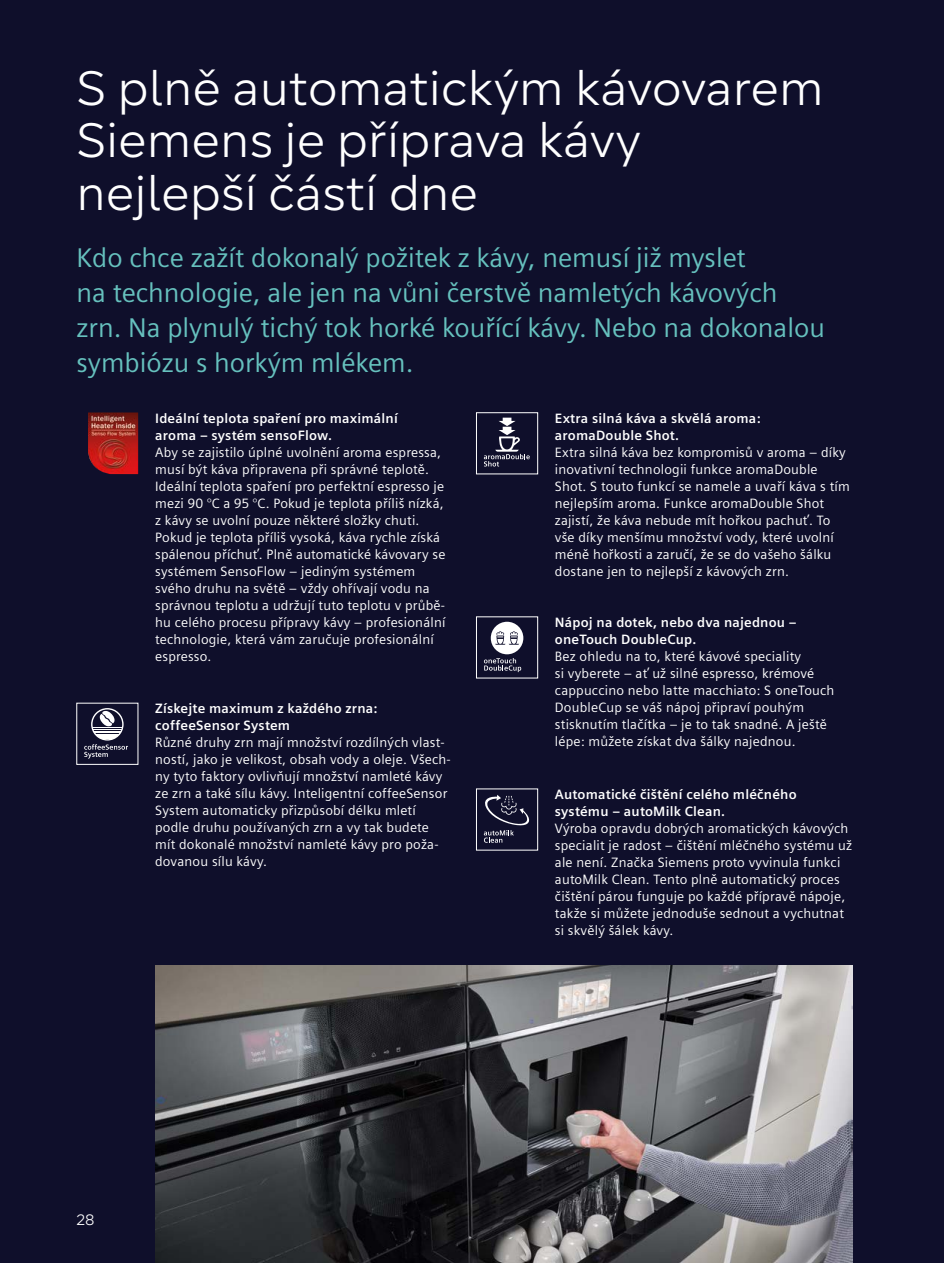
<style>
.page{position:relative;width:944px;height:1263px;background:#0f0f2b}
.page>*{position:absolute;margin:0;border:0;box-sizing:border-box;transform-origin:0 0}
.t1{font:48px/52.8px "Siemens Progress";color:#fff}
.t2{font:27px/35.1px "Siemens Sans";color:#66c1be}
.t3{font:15px "Siemens Progress";color:#fff}
.t4{font:13.5px/17px "Siemens Sans";letter-spacing:.015em;color:#fff}
.t5{font:700 13.5px/17px "Siemens Sans";letter-spacing:.015em;color:#fff}
</style>
<div class="page">
<img style="left:155px;top:965px;width:698px;height:298px">
<svg style="left:84px;top:708px;width:44px;height:50px"></svg>
<img style="left:88px;top:412px;width:50px;height:62px">
<svg style="left:484px;top:418px;width:46px;height:48px"></svg>
<div style="left:476px;top:412px;width:62px;height:62px;border:1px solid #fff"></div>
<svg style="left:484px;top:622px;width:39px;height:50px"></svg>
<div style="left:476px;top:617px;width:62px;height:61px;border:1px solid #fff"></div>
<svg style="left:483px;top:795px;width:47px;height:48px"></svg>
<div style="left:476px;top:789px;width:62px;height:61px;border:1px solid #fff"></div>
<h1 class="t1" style="left:77px;top:60px;width:749px">S plně automatickým kávovarem<br>Siemens je příprava kávy nejlepší částí dne</h1>
<h2 class="t2" style="left:77px;top:240px;width:750px">Kdo chce zažít dokonalý požitek z kávy, nemusí již myslet<br>na technologie, ale jen na vůni čerstvě namletých kávových zrn. Na plynulý tichý tok horké kouřící kávy. Nebo na dokonalou symbiózu s horkým mlékem.</h2>
<p class="t5" style="left:155px;top:410px;width:244px">Ideální teplota spaření pro maximální aroma – systém sensoFlow.</p>
<p class="t4" style="left:155px;top:444px;width:292px">Aby se zajistilo úplné uvolnění aroma espressa, musí být káva připravena při správné teplotě.<br>Ideální teplota spaření pro perfektní espresso je mezi 90 °C a 95 °C. Pokud je teplota příliš nízká, z kávy se uvolní pouze některé složky chuti.<br>Pokud je teplota příliš vysoká, káva rychle získá spálenou příchuť. Plně automatické kávovary se systémem SensoFlow – jediným systémem svého druhu na světě – vždy ohřívají vodu na správnou teplotu a udržují tuto teplotu v průbě&shy;hu celého procesu přípravy kávy – profesionální technologie, která vám zaručuje profesionální espresso.</p>
<p class="t5" style="left:155px;top:700px;width:224px">Získejte maximum z každého zrna: coffeeSensor System</p>
<p class="t4" style="left:155px;top:734px;width:297px">Různé druhy zrn mají množství rozdílných vlast&shy;ností, jako je velikost, obsah vody a oleje. Všech&shy;ny tyto faktory ovlivňují množství namleté kávy ze zrn a také sílu kávy. Inteligentní coffeeSensor System automaticky přizpůsobí délku mletí podle druhu používaných zrn a vy tak budete mít dokonalé množství namleté kávy pro poža&shy;dovanou sílu kávy.</p>
<p class="t5" style="left:555px;top:410px;width:207px">Extra silná káva a skvělá aroma: aromaDouble Shot.</p>
<p class="t4" style="left:555px;top:444px;width:296px">Extra silná káva bez kompromisů v aroma – díky inovativní technologii funkce aromaDouble Shot. S touto funkcí se namele a uvaří káva s tím nejlepším aroma. Funkce aromaDouble Shot zajistí, že káva nebude mít hořkou pachuť. To vše díky menšímu množství vody, které uvolní méně hořkosti a zaručí, že se do vašeho šálku dostane jen to nejlepší z kávových zrn.</p>
<p class="t5" style="left:555px;top:614px;width:243px">Nápoj na dotek, nebo dva najednou – oneTouch DoubleCup.</p>
<p class="t4" style="left:555px;top:648px;width:281px">Bez ohledu na to, které kávové speciality<br>si vyberete – ať už silné espresso, krémové cappuccino nebo latte macchiato: S oneTouch DoubleCup se váš nápoj připraví pouhým stisknutím tlačítka – je to tak snadné. A ještě lépe: můžete získat dva šálky najednou.</p>
<p class="t5" style="left:555px;top:786px;width:243px">Automatické čištění celého mléčného systému – autoMilk Clean.</p>
<p class="t4" style="left:555px;top:820px;width:299px">Výroba opravdu dobrých aromatických kávových specialit je radost – čištění mléčného systému už ale není. Značka Siemens proto vyvinula funkci autoMilk Clean. Tento plně automatický proces čištění párou funguje po každé přípravě nápoje, takže si můžete jednoduše sednout a vychutnat si skvělý šálek kávy.</p>
<p class="t3" style="left:77px;top:1210px;width:20px">28</p>
</div>
